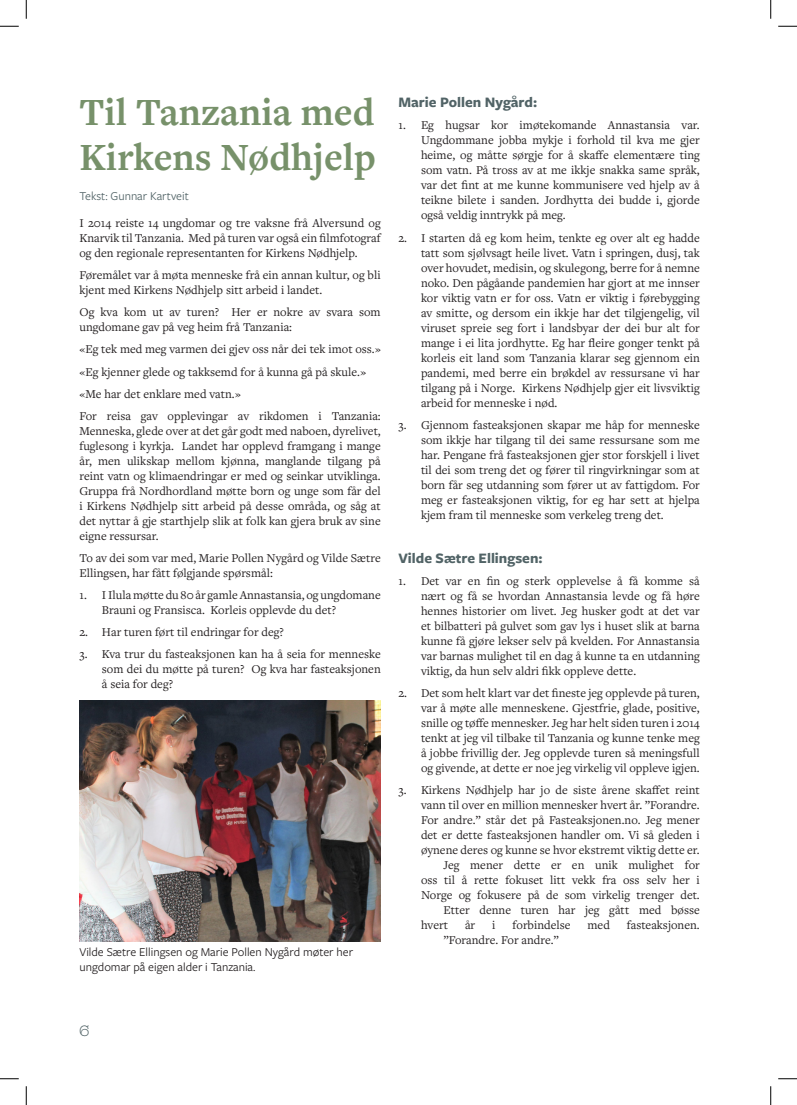
<style>
.page{position:relative;width:797px;height:1105px;background:#fff}
.page>*{position:absolute;margin:0;border:0;box-sizing:border-box;transform-origin:0 0}
.Artikkel_tittel{font:700 40px/45px "Freight Text Pro";color:#77916a}
.Undertittel{font:700 15px "Freight Sans Pro";color:#516366}
.Brødtekst{font:12.5px/15px "Freight Text Pro";color:#231f20;text-align:justify}
.Bildetekst{font:12.5px/15px "Freight Sans Pro";color:#231f20}
.Byline{font:12.5px "Freight Sans Pro";color:#516366}
.t1{font:12.5px "Maritime Champion";color:#516366}
</style>
<div class="page">
<img style="left:79px;top:700px;width:302px;height:241px">
<svg style="left:0;top:25px;width:19px;height:2px"></svg>
<svg style="left:778px;top:25px;width:19px;height:2px"></svg>
<svg style="left:0;top:1078px;width:19px;height:1px"></svg>
<svg style="left:778px;top:1078px;width:19px;height:1px"></svg>
<svg style="left:25px;top:0;width:2px;height:19px"></svg>
<svg style="left:25px;top:1086px;width:2px;height:19px"></svg>
<svg style="left:770px;top:0;width:1px;height:19px"></svg>
<svg style="left:770px;top:1086px;width:1px;height:19px"></svg>
<p class="Artikkel_tittel" style="left:79px;top:88px;width:298px">Til Tanzania med<br>Kirkens Nødhjelp</p>
<p class="Undertittel" style="left:398px;top:92px;width:140px">Marie Pollen Nygård:</p>
<p class="Brødtekst" style="left:421px;top:117px;width:280px;text-indent:-22px">1. Eg hugsar kor imøtekomande Annastansia var.<br>Ungdommane jobba mykje i forhold til kva me gjer heime, og måtte sørgje for å skaffe elementære ting som vatn. På tross av at me ikkje snakka same språk, var det fint at me kunne kommunisere ved hjelp av å teikne bilete i sanden. Jordhytta dei budde i, gjorde også veldig inntrykk på meg.</p>
<p class="Brødtekst" style="left:421px;top:230px;width:280px;text-indent:-22px">2. I starten då eg kom heim, tenkte eg over alt eg hadde tatt som sjølvsagt heile livet. Vatn i springen, dusj, tak over hovudet, medisin, og skulegong, berre for å nemne noko. Den pågåande pandemien har gjort at me innser kor viktig vatn er for oss. Vatn er viktig i førebygging av smitte, og dersom ein ikkje har det tilgjengelig, vil viruset spreie seg fort i landsbyar der dei bur alt for mange i ei lita jordhytte. Eg har fleire gonger tenkt på korleis eit land som Tanzania klarar seg gjennom ein pandemi, med berre ein brøkdel av ressursane vi har tilgang på i Norge. Kirkens Nødhjelp gjer eit livsviktig arbeid for menneske i nød.</p>
<p class="Brødtekst" style="left:421px;top:417px;width:280px;text-indent:-22px">3. Gjennom fasteaksjonen skapar me håp for menneske som ikkje har tilgang til dei same ressursane som me har. Pengane frå fasteaksjonen gjer stor forskjell i livet til dei som treng det og fører til ringvirkningar som at born får seg utdanning som fører ut av fattigdom. For meg er fasteaksjonen viktig, for eg har sett at hjelpa kjem fram til menneske som verkeleg treng det.</p>
<p class="Undertittel" style="left:398px;top:547px;width:146px">Vilde Sætre Ellingsen:</p>
<p class="Brødtekst" style="left:421px;top:573px;width:280px;text-indent:-22px">1. Det var en fin og sterk opplevelse å få komme så nært og få se hvordan Annastansia levde og få høre hennes historier om livet. Jeg husker godt at det var et bilbatteri på gulvet som gav lys i huset slik at barna kunne få gjøre lekser selv på kvelden. For Annastansia var barnas mulighet til en dag å kunne ta en utdanning viktig, da hun selv aldri fikk oppleve dette.</p>
<p class="Brødtekst" style="left:421px;top:685px;width:280px;text-indent:-22px">2. Det som helt klart var det fineste jeg opplevde på turen, var å møte alle menneskene. Gjestfrie, glade, positive, snille og tøffe mennesker. Jeg har helt siden turen i 2014 tenkt at jeg vil tilbake til Tanzania og kunne tenke meg å jobbe frivillig der. Jeg opplevde turen så meningsfull og givende, at dette er noe jeg virkelig vil oppleve igjen.</p>
<p class="Brødtekst" style="left:398px;top:782px;width:303px">3. Kirkens Nødhjelp har jo de siste årene skaffet reint</p>
<p class="Brødtekst" style="left:421px;top:797px;width:280px">vann til over en million mennesker hvert år. ”Forandre.</p>
<p class="Brødtekst" style="left:421px;top:812px;width:280px">For andre.” står det på Fasteaksjonen.no. Jeg mener</p>
<p class="Brødtekst" style="left:421px;top:827px;width:280px">det er dette fasteaksjonen handler om. Vi så gleden i</p>
<p class="Brødtekst" style="left:421px;top:842px;width:280px">øynene deres og kunne se hvor ekstremt viktig dette er.</p>
<p class="Brødtekst" style="left:443px;top:857px;width:258px">Jeg mener dette er en unik mulighet for</p>
<p class="Brødtekst" style="left:421px;top:872px;width:280px">oss til å rette fokuset litt vekk fra oss selv her i</p>
<p class="Brødtekst" style="left:421px;top:887px;width:280px">Norge og fokusere på de som virkelig trenger det.</p>
<p class="Brødtekst" style="left:443px;top:902px;width:258px">Etter denne turen har jeg gått med bøsse</p>
<p class="Brødtekst" style="left:421px;top:917px;width:29px">hvert</p>
<p class="Brødtekst" style="left:465px;top:917px;width:12px">år</p>
<p class="Brødtekst" style="left:492px;top:917px;width:5px">i</p>
<p class="Brødtekst" style="left:512px;top:917px;width:59px">forbindelse</p>
<p class="Brødtekst" style="left:587px;top:917px;width:24px">med</p>
<p class="Brødtekst" style="left:627px;top:917px;width:74px">fasteaksjonen.</p>
<p class="Brødtekst" style="left:443px;top:932px;width:117px">”Forandre. For andre.”</p>
<p class="Byline" style="left:79px;top:187px;width:111px">Tekst: Gunnar Kartveit</p>
<p class="Brødtekst" style="left:79px;top:215px;width:303px">I 2014 reiste 14 ungdomar og tre vaksne frå Alversund og Knarvik til Tanzania. Med på turen var også ein filmfotograf og den regionale representanten for Kirkens Nødhjelp.</p>
<p class="Brødtekst" style="left:79px;top:267px;width:303px">Føremålet var å møta menneske frå ein annan kultur, og bli kjent med Kirkens Nødhjelp sitt arbeid i landet.</p>
<p class="Brødtekst" style="left:79px;top:304px;width:303px">Og kva kom ut av turen? Her er nokre av svara som ungdomane gav på veg heim frå Tanzania:</p>
<p class="Brødtekst" style="left:79px;top:341px;width:303px">«Eg tek med meg varmen dei gjev oss når dei tek imot oss.»</p>
<p class="Brødtekst" style="left:79px;top:364px;width:288px">«Eg kjenner glede og takksemd for å kunna gå på skule.»</p>
<p class="Brødtekst" style="left:79px;top:386px;width:163px">«Me har det enklare med vatn.»</p>
<p class="Brødtekst" style="left:79px;top:408px;width:303px">For reisa gav opplevingar av rikdomen i Tanzania:<br>Menneska, glede over at det går godt med naboen, dyrelivet, fuglesong i kyrkja. Landet har opplevd framgang i mange år, men ulikskap mellom kjønna, manglande tilgang på reint vatn og klimaendringar er med og seinkar utviklinga.<br>Gruppa frå Nordhordland møtte born og unge som får del i Kirkens Nødhjelp sitt arbeid på desse områda, og såg at det nyttar å gje starthjelp slik at folk kan gjera bruk av sine eigne ressursar.</p>
<p class="Brødtekst" style="left:79px;top:550px;width:303px">To av dei som var med, Marie Pollen Nygård og Vilde Sætre<br>Ellingsen, har fått følgjande spørsmål:</p>
<p class="Brødtekst" style="left:102px;top:587px;width:280px;text-indent:-22px">1. I Ilula møtte du 80 år gamle Annastansia, og ungdomane<br>Brauni og Fransisca. Korleis opplevde du det?</p>
<p class="Brødtekst" style="left:79px;top:624px;width:206px">2. Har turen ført til endringar for deg?</p>
<p class="Brødtekst" style="left:102px;top:646px;width:280px;text-indent:-22px">3. Kva trur du fasteaksjonen kan ha å seia for menneske som dei du møtte på turen? Og kva har fasteaksjonen å seia for deg?</p>
<p class="Bildetekst" style="left:79px;top:944px;width:275px">Vilde Sætre Ellingsen og Marie Pollen Nygård møter her ungdomar på eigen alder i Tanzania.</p>
<p class="t1" style="left:79px;top:1021px;width:12px">6</p>
</div>
